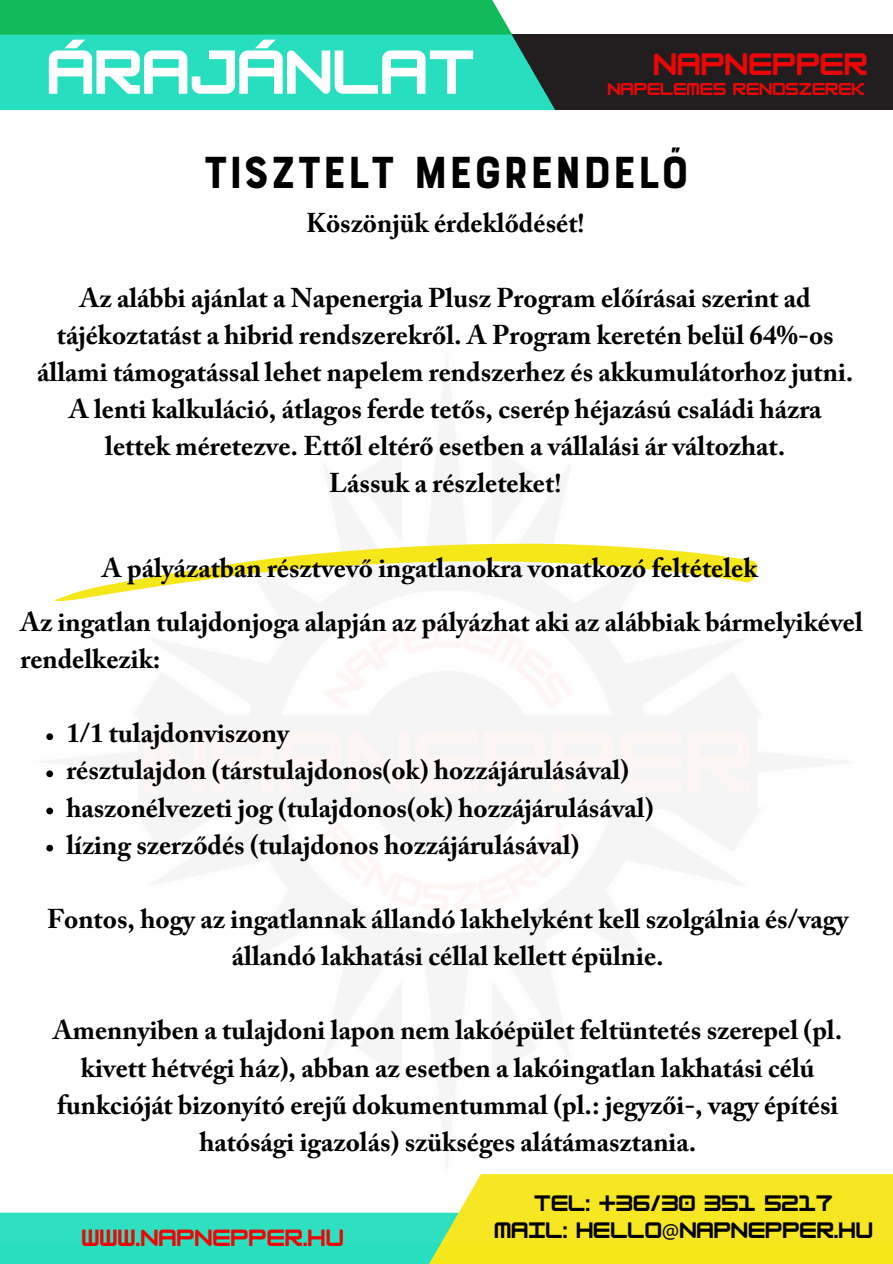
<style>
.page{position:relative;width:893px;height:1264px;background:#fff}
.page>*{position:absolute;margin:0;border:0;box-sizing:border-box;transform-origin:0 0}
.t1{font:700 54.15px "HK Modular";color:#fff}
.t2{font:47.25px "Bourton Base";color:#000}
.t3{font:700 27px/37.2px "Adobe Caslon Pro";color:#000;text-align:center}
.t4{font:700 27px "HK Modular";color:#eb0707}
.t5{font:700 20.55px "HK Modular";color:#eb0707}
.t6{font:700 19.5px "HK Modular";color:#000}
.t7{font:700 15px "HK Modular";color:#eb0707}
.s1{font-family:"Noto Sans";font-weight:400}
</style>
<div class="page">
<div style="left:402px;top:35px;width:490px;height:75px;background:#221e1f"></div>
<div style="left:0;top:0;width:555px;height:110px;background:#27dfbe"></div>
<div style="left:0;top:0;width:512px;height:35px;background:#11bb5a"></div>
<div style="left:0;top:1212px;width:635px;height:51px;background:#2fe0c0"></div>
<svg style="left:429px;top:1241px;width:52px;height:22px"></svg>
<div style="left:481px;top:1174px;width:411px;height:89px;background:#f6e722"></div>
<svg style="left:46px;top:733px;width:7px;height:7px"></svg>
<svg style="left:46px;top:770px;width:7px;height:7px"></svg>
<svg style="left:46px;top:807px;width:7px;height:7px"></svg>
<svg style="left:46px;top:844px;width:7px;height:7px"></svg>
<svg style="left:55px;top:543px;width:702px;height:57px"></svg>
<p class="t1" style="left:47px;top:40px;width:430px">ÁRAJÁNLAT</p>
<p class="t4" style="left:653px;top:48px;width:216px">NAPNEPPER</p>
<p class="t7" style="left:607px;top:80px;width:259px">NAPELEMES RENDSZEREK</p>
<p class="t2" style="left:203px;top:154px;width:487px">TISZTELT MEGRENDELŐ</p>
<p class="t3" style="left:306px;top:207px;width:280px">Köszönjük érdeklődését!</p>
<p class="t3" style="left:37px;top:282px;width:817px">Az alábbi ajánlat a Napenergia Plusz Program előírásai szerint ad tájékoztatást a hibrid rendszerekről. A Program keretén belül 64%-os állami támogatással lehet napelem rendszerhez és akkumulátorhoz jutni.</p>
<p class="t3" style="left:69px;top:393px;width:754px">A lenti kalkuláció, átlagos ferde tetős, cserép héjazású családi házra lettek méretezve. Ettől eltérő esetben a vállalási ár változhat.</p>
<p class="t3" style="left:329px;top:467px;width:233px">Lássuk a részleteket!</p>
<p class="t3" style="left:102px;top:552px;width:656px">A pályázatban résztvevő ingatlanokra vonatkozó feltételek</p>
<p class="t3" style="left:20px;top:606px;width:843px;text-align:left">Az ingatlan tulajdonjoga alapján az pályázhat aki az alábbiak bármelyikével rendelkezik:</p>
<p class="t3" style="left:66px;top:717px;width:224px">1/1 tulajdonviszony</p>
<p class="t3" style="left:66px;top:754px;width:564px">résztulajdon (társtulajdonos(ok) hozzájárulásával)</p>
<p class="t3" style="left:66px;top:791px;width:588px">haszonélvezeti jog (tulajdonos(ok) hozzájárulásával)</p>
<p class="t3" style="left:66px;top:828px;width:514px">lízing szerződés (tulajdonos hozzájárulásával)</p>
<p class="t3" style="left:47px;top:903px;width:802px">Fontos, hogy az ingatlannak állandó lakhelyként kell szolgálnia és/vagy állandó lakhatási céllal kellett épülnie.</p>
<p class="t3" style="left:53px;top:1014px;width:790px">Amennyiben a tulajdoni lapon nem lakóépület feltüntetés szerepel (pl. kivett hétvégi ház), abban az esetben a lakóingatlan lakhatási célú funkcióját bizonyító erejű dokumentummal (pl.: jegyzői-, vagy építési hatósági igazolás) szükséges alátámasztania.</p>
<p class="t5" style="left:81px;top:1224px;width:264px">WWW.NAPNEPPER.HU</p>
<p class="t6" style="left:534px;top:1191px;width:300px">TEL: +36/30 351 5217</p>
<p class="t6" style="left:494px;top:1218px;width:380px">MAIL: HELLO<span class="s1">@</span>NAPNEPPER.HU</p>
</div>
